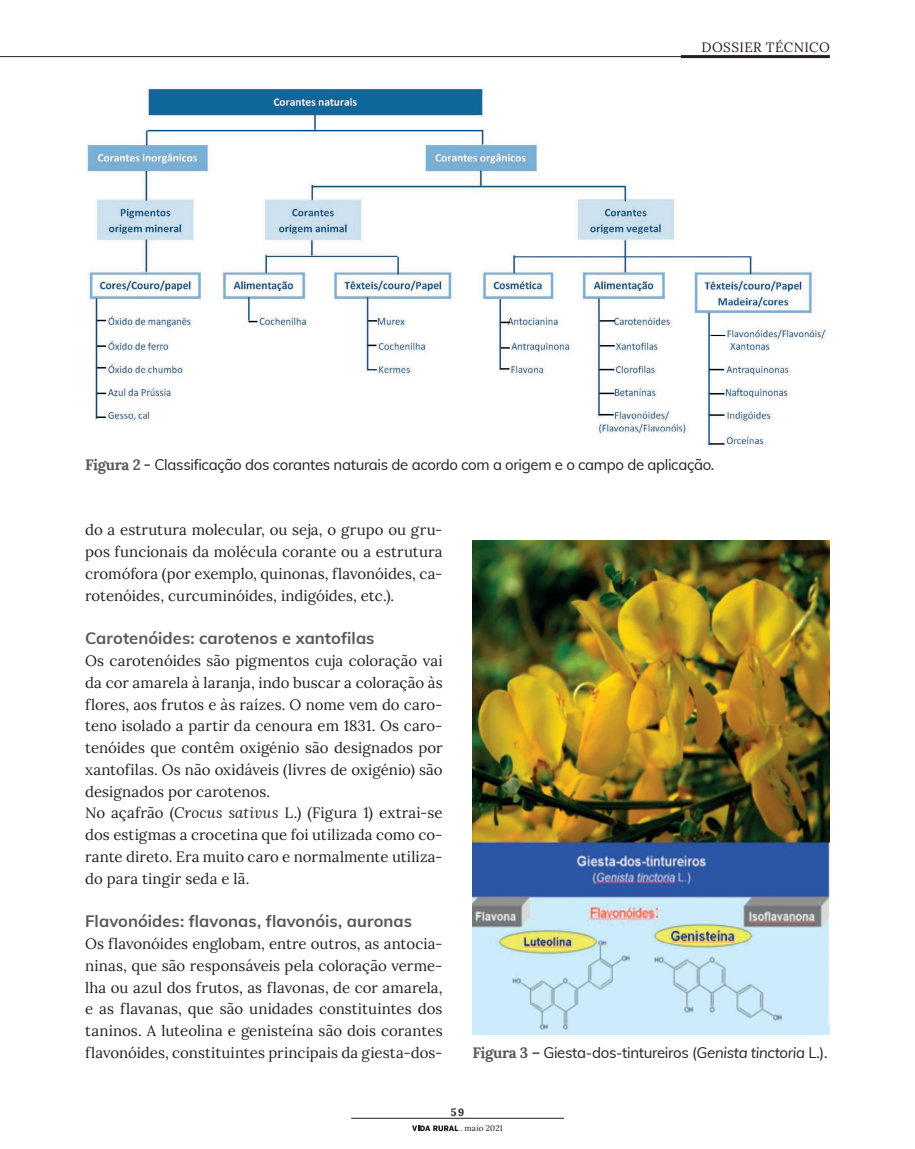
<style>
.page{position:relative;width:915px;height:1149px;background:#fff}
.page>*{position:absolute;margin:0;border:0;box-sizing:border-box;transform-origin:0 0}
.t1{font:700 16.5px "Muli";letter-spacing:.005em;color:#57585a}
.t2{font:15px/21.8px "Lora";letter-spacing:.005em;color:#231f20;text-align:justify}
.t3{font:15px "Muli";letter-spacing:-.02em;color:#231f20}
.t4{font:13.5px "Lora";letter-spacing:.03em;color:#231f20}
.t5{font:700 10.5px "Lora";color:#231f20}
.t6{font:8.1px "Lora";letter-spacing:.025em;color:#231f20}
.s1{font-family:"Lora";font-weight:700;color:#57585a}
.s2{font-style:italic}
.s3{font-family:"Poynter Text Roman Two"}
</style>
<div class="page">
<hr style="left:0;top:56px;width:702px;height:1px;background:#231f20">
<svg style="left:412px;top:1125px;width:46px;height:5px"></svg>
<hr style="left:680px;top:55px;width:149px;height:3px;background:#231f20">
<hr style="left:351px;top:1117px;width:212px;height:1px;background:#231f20">
<img style="left:86px;top:88px;width:741px;height:358px">
<img style="left:472px;top:540px;width:357px;height:493px">
<p class="t4" style="left:701px;top:37px;width:130px">DOSSIER TÉCNICO</p>
<p class="t3" style="left:85px;top:454px;width:630px"><span class="s1">Figura 2 -</span> Classificação dos corantes naturais de acordo com a origem e o campo de aplicação.</p>
<p class="t2" style="left:85px;top:518px;width:359px">do a estrutura molecular, ou seja, o grupo ou gru&shy;pos funcionais da molécula corante ou a estrutura cromófora (por exemplo, quinonas, flavonóides, ca&shy;rotenóides, curcuminóides, indigóides, etc.).</p>
<p class="t1" style="left:85px;top:626px;width:291px">Carotenóides: carotenos e xantofilas</p>
<p class="t2" style="left:85px;top:648px;width:359px;text-align:left">Os carotenóides são pigmentos cuja coloração vai da cor amarela à laranja, indo buscar a coloração às flores, aos frutos e às raízes. O nome vem do caro&shy;teno isolado a partir da cenoura em 1831. Os caro&shy;tenóides que contêm oxigénio são designados por xantofilas. Os não oxidáveis (livres de oxigénio) são designados por carotenos.<br>No açafrão (<span class="s2">Crocus sativus</span> L.) (Figura 1) extrai-se dos estigmas a crocetina que foi utilizada como co&shy;rante direto. Era muito caro e normalmente utiliza&shy;do para tingir seda e lã.</p>
<p class="t1" style="left:85px;top:909px;width:328px">Flavonóides: flavonas, flavonóis, auronas</p>
<p class="t2" style="left:85px;top:931px;width:359px">Os flavonóides englobam, entre outros, as antocia&shy;ninas, que são responsáveis pela coloração verme&shy;lha ou azul dos frutos, as flavonas, de cor amarela, e as flavanas, que são unidades constituintes dos taninos. A luteolina e genisteína são dois corantes flavonóides, constituintes principais da giesta-dos-</p>
<p class="t3" style="left:472px;top:1041px;width:356px"><span class="s1">Figura 3 –</span> Giesta-dos-tintureiros (<span class="s2">Genista tinctoria</span> L.).</p>
<p class="t5" style="left:450px;top:1103px;width:15px">59</p>
<p class="t6" style="left:460px;top:1121px;width:44px"><span class="s3">.</span> maio 2021</p>
</div>
